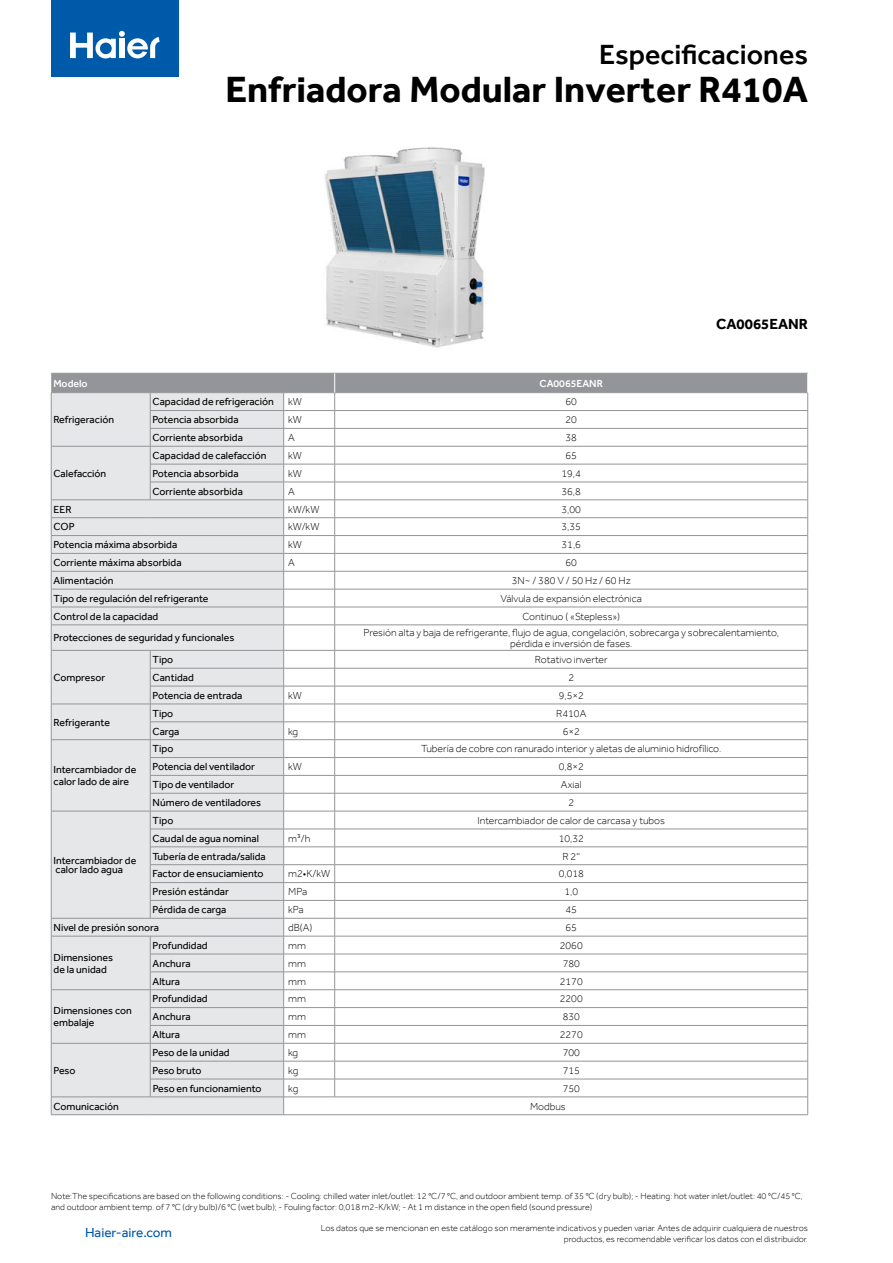
<style>
.page{position:relative;width:893px;height:1263px;background:#fff}
.page>*{position:absolute;margin:0;border:0;box-sizing:border-box;transform-origin:0 0}
.t1{font:700 37.5px "Effra";color:#000}
.t2{font:500 28.5px "Effra";color:#000}
.t3{font:700 15px "Effra";color:#000}
.t4{font:13.5px "Effra";color:#005aaa}
.t5{font:10.5px/12px "Effra";color:#000}
.t6{font:300 10.5px/10.5px "Effra";color:#000;text-align:center}
.t7{font:500 10.5px "Effra";color:#fff}
.t8{font:300 9px/10.8px "Effra";color:#000}
</style>
<div class="page">
<div style="left:51px;top:0;width:128px;height:77px;background:#005aaa"></div>
<svg style="left:70px;top:31px;width:90px;height:27px"></svg>
<img style="left:324px;top:147px;width:161px;height:201px">
<hr style="left:51px;top:1114px;width:99px;height:1px;background:#939598">
<hr style="left:150px;top:1114px;width:134px;height:1px;background:#939598">
<hr style="left:284px;top:1114px;width:51px;height:1px;background:#939598">
<hr style="left:335px;top:1114px;width:473px;height:1px;background:#939598">
<svg style="left:51px;top:373px;width:757px;height:741px"></svg>
<h2 class="t2" style="left:599px;top:37px;width:210px">Especificaciones</h2>
<h1 class="t1" style="left:225px;top:67px;width:584px">Enfriadora Modular Inverter R410A</h1>
<p class="t7" style="left:53px;top:377px;width:36px">Modelo</p>
<p class="t7" style="left:539px;top:377px;width:65px">CA0065EANR</p>
<p class="t5" style="left:54px;top:414px;width:62px">Refrigeración</p>
<p class="t5" style="left:153px;top:396px;width:123px">Capacidad de refrigeración</p>
<p class="t6" style="left:288px;top:396px;width:15px">kW</p>
<p class="t6" style="left:565px;top:396px;width:13px">60</p>
<p class="t5" style="left:153px;top:414px;width:88px">Potencia absorbida</p>
<p class="t6" style="left:288px;top:414px;width:15px">kW</p>
<p class="t6" style="left:565px;top:414px;width:13px">20</p>
<p class="t5" style="left:153px;top:431px;width:92px">Corriente absorbida</p>
<p class="t6" style="left:288px;top:432px;width:8px">A</p>
<p class="t6" style="left:565px;top:432px;width:13px">38</p>
<p class="t5" style="left:54px;top:467px;width:54px">Calefacción</p>
<p class="t5" style="left:153px;top:449px;width:115px">Capacidad de calefacción</p>
<p class="t6" style="left:288px;top:450px;width:15px">kW</p>
<p class="t6" style="left:565px;top:450px;width:13px">65</p>
<p class="t5" style="left:153px;top:467px;width:88px">Potencia absorbida</p>
<p class="t6" style="left:288px;top:468px;width:15px">kW</p>
<p class="t6" style="left:561px;top:468px;width:21px">19,4</p>
<p class="t5" style="left:153px;top:485px;width:92px">Corriente absorbida</p>
<p class="t6" style="left:288px;top:486px;width:8px">A</p>
<p class="t6" style="left:561px;top:486px;width:21px">36,8</p>
<h3 class="t3" style="left:716px;top:315px;width:93px">CA0065EANR</h3>
<p class="t5" style="left:54px;top:503px;width:20px">EER</p>
<p class="t6" style="left:288px;top:504px;width:33px">kW/kW</p>
<p class="t6" style="left:561px;top:504px;width:21px">3,00</p>
<p class="t5" style="left:54px;top:521px;width:23px">COP</p>
<p class="t6" style="left:288px;top:521px;width:33px">kW/kW</p>
<p class="t6" style="left:561px;top:521px;width:21px">3,35</p>
<p class="t5" style="left:54px;top:539px;width:125px">Potencia máxima absorbida</p>
<p class="t6" style="left:288px;top:539px;width:15px">kW</p>
<p class="t6" style="left:562px;top:539px;width:21px">31,6</p>
<p class="t5" style="left:54px;top:556px;width:130px">Corriente máxima absorbida</p>
<p class="t6" style="left:288px;top:557px;width:8px">A</p>
<p class="t6" style="left:566px;top:557px;width:13px">60</p>
<p class="t5" style="left:54px;top:574px;width:62px">Alimentación</p>
<p class="t6" style="left:512px;top:575px;width:120px">3N~ / 380 V / 50 Hz / 60 Hz</p>
<p class="t5" style="left:54px;top:592px;width:156px">Tipo de regulación del refrigerante</p>
<p class="t6" style="left:500px;top:593px;width:143px">Válvula de expansión electrónica</p>
<p class="t5" style="left:54px;top:610px;width:106px">Control de la capacidad</p>
<p class="t6" style="left:522px;top:611px;width:99px">Continuo ( «Stepless»)</p>
<p class="t5" style="left:54px;top:632px;width:182px">Protecciones de seguridad y funcionales</p>
<p class="t6" style="left:363px;top:627px;width:417px">Presión alta y baja de refrigerante, flujo de agua, congelación, sobrecarga y sobrecalentamiento, pérdida e inversión de fases.</p>
<p class="t5" style="left:54px;top:671px;width:53px">Compresor</p>
<p class="t5" style="left:153px;top:653px;width:22px">Tipo</p>
<p class="t6" style="left:535px;top:654px;width:74px">Rotativo inverter</p>
<p class="t5" style="left:153px;top:671px;width:43px">Cantidad</p>
<p class="t6" style="left:568px;top:672px;width:7px">2</p>
<p class="t5" style="left:153px;top:689px;width:91px">Potencia de entrada</p>
<p class="t6" style="left:288px;top:690px;width:15px">kW</p>
<p class="t6" style="left:559px;top:690px;width:27px">9,5×2</p>
<p class="t5" style="left:54px;top:716px;width:58px">Refrigerante</p>
<p class="t5" style="left:54px;top:763px;width:84px">Intercambiador de calor lado de aire</p>
<p class="t5" style="left:153px;top:707px;width:22px">Tipo</p>
<p class="t6" style="left:556px;top:708px;width:32px">R410A</p>
<p class="t5" style="left:153px;top:725px;width:28px">Carga</p>
<p class="t6" style="left:288px;top:726px;width:12px">kg</p>
<p class="t6" style="left:563px;top:726px;width:19px">6×2</p>
<p class="t5" style="left:153px;top:743px;width:22px">Tipo</p>
<p class="t6" style="left:421px;top:743px;width:301px">Tubería de cobre con ranurado interior y aletas de aluminio hidrofílico.</p>
<p class="t5" style="left:153px;top:761px;width:104px">Potencia del ventilador</p>
<p class="t6" style="left:288px;top:761px;width:15px">kW</p>
<p class="t6" style="left:559px;top:761px;width:27px">0,8×2</p>
<p class="t5" style="left:153px;top:778px;width:83px">Tipo de ventilador</p>
<p class="t6" style="left:561px;top:779px;width:22px">Axial</p>
<p class="t5" style="left:153px;top:796px;width:110px">Número de ventiladores</p>
<p class="t6" style="left:568px;top:797px;width:7px">2</p>
<p class="t5" style="left:153px;top:814px;width:22px">Tipo</p>
<p class="t6" style="left:477px;top:815px;width:189px">Intercambiador de calor de carcasa y tubos</p>
<p class="t5" style="left:153px;top:832px;width:108px">Caudal de agua nominal</p>
<p class="t6" style="left:288px;top:833px;width:24px">m³/h</p>
<p class="t6" style="left:559px;top:833px;width:27px">10,32</p>
<p class="t5" style="left:153px;top:850px;width:115px">Tubería de entrada/salida</p>
<p class="t6" style="left:562px;top:851px;width:19px">R 2''</p>
<p class="t5" style="left:153px;top:868px;width:112px">Factor de ensuciamiento</p>
<p class="t6" style="left:288px;top:868px;width:44px">m2•K/kW</p>
<p class="t6" style="left:559px;top:868px;width:27px">0,018</p>
<p class="t5" style="left:153px;top:886px;width:78px">Presión estándar</p>
<p class="t6" style="left:288px;top:886px;width:21px">MPa</p>
<p class="t6" style="left:564px;top:886px;width:15px">1,0</p>
<p class="t5" style="left:153px;top:903px;width:75px">Pérdida de carga</p>
<p class="t6" style="left:288px;top:904px;width:17px">kPa</p>
<p class="t6" style="left:566px;top:904px;width:13px">45</p>
<p class="t5" style="left:54px;top:921px;width:107px">Nivel de presión sonora</p>
<p class="t6" style="left:288px;top:922px;width:26px">dB(A)</p>
<p class="t6" style="left:566px;top:922px;width:13px">65</p>
<p class="t5" style="left:54px;top:951px;width:61px">Dimensiones de la unidad</p>
<p class="t5" style="left:54px;top:856px;width:84px;line-height:9px">Intercambiador de calor lado agua</p>
<p class="t5" style="left:153px;top:939px;width:57px">Profundidad</p>
<p class="t6" style="left:288px;top:940px;width:19px">mm</p>
<p class="t6" style="left:560px;top:940px;width:24px">2060</p>
<p class="t5" style="left:153px;top:957px;width:39px">Anchura</p>
<p class="t6" style="left:288px;top:958px;width:19px">mm</p>
<p class="t6" style="left:563px;top:958px;width:19px">780</p>
<p class="t5" style="left:153px;top:975px;width:29px">Altura</p>
<p class="t6" style="left:288px;top:976px;width:19px">mm</p>
<p class="t6" style="left:560px;top:976px;width:24px">2170</p>
<p class="t5" style="left:54px;top:1005px;width:80px">Dimensiones con embalaje</p>
<p class="t5" style="left:54px;top:1064px;width:24px">Peso</p>
<p class="t5" style="left:153px;top:993px;width:57px">Profundidad</p>
<p class="t6" style="left:288px;top:993px;width:19px">mm</p>
<p class="t6" style="left:560px;top:993px;width:24px">2200</p>
<p class="t5" style="left:153px;top:1011px;width:39px">Anchura</p>
<p class="t6" style="left:288px;top:1011px;width:19px">mm</p>
<p class="t6" style="left:563px;top:1011px;width:19px">830</p>
<p class="t5" style="left:153px;top:1028px;width:29px">Altura</p>
<p class="t6" style="left:288px;top:1029px;width:19px">mm</p>
<p class="t6" style="left:560px;top:1029px;width:24px">2270</p>
<p class="t5" style="left:153px;top:1046px;width:79px">Peso de la unidad</p>
<p class="t6" style="left:288px;top:1047px;width:12px">kg</p>
<p class="t6" style="left:563px;top:1047px;width:19px">700</p>
<p class="t5" style="left:153px;top:1064px;width:50px">Peso bruto</p>
<p class="t6" style="left:288px;top:1065px;width:12px">kg</p>
<p class="t6" style="left:563px;top:1065px;width:19px">715</p>
<p class="t5" style="left:153px;top:1082px;width:110px">Peso en funcionamiento</p>
<p class="t6" style="left:288px;top:1083px;width:12px">kg</p>
<p class="t6" style="left:563px;top:1083px;width:19px">750</p>
<p class="t5" style="left:54px;top:1100px;width:67px">Comunicación</p>
<p class="t6" style="left:530px;top:1101px;width:37px">Modbus</p>
<p class="t8" style="left:51px;top:1190px;width:753px">Note:The specifications are based on the following conditions: - Cooling: chilled water inlet/outlet: 12 °C/7 °C, and outdoor ambient temp. of 35 °C (dry bulb); - Heating: hot water inlet/outlet: 40 °C/45 °C, and outdoor ambient temp. of 7 °C (dry bulb)/6 °C (wet bulb); - Fouling factor: 0,018 m2-K/kW; - At 1 m distance in the open field (sound pressure)</p>
<p class="t4" style="left:85px;top:1225px;width:88px">Haier-aire.com</p>
<p class="t8" style="left:321px;top:1222px;width:489px">Los datos que se mencionan en este catálogo son meramente indicativos y pueden variar. Antes de adquirir cualquiera de nuestros</p>
<p class="t8" style="left:564px;top:1233px;width:246px">productos, es recomendable verificar los datos con el distribuidor.</p>
</div>
